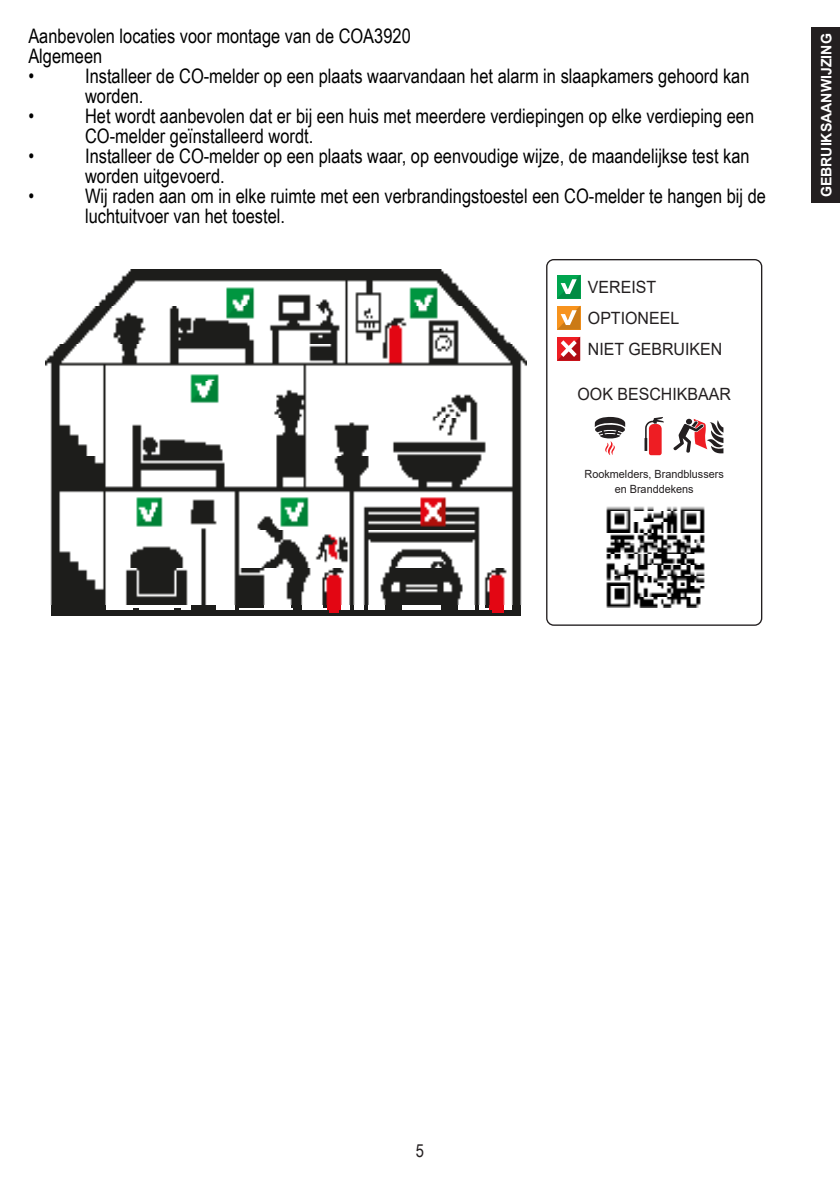
<style>
.page{position:relative;width:840px;height:1191px;background:#fff}
.page>*{position:absolute;margin:0;border:0;box-sizing:border-box;transform-origin:0 0}
.t1{font:20px/20px "Arial Narrow";color:#000}
.t2{font:18px "Arial Narrow";color:#231f20}
.t3{font:17px/31px "Arial";color:#231f20;scale:.94 1}
.t4{font:700 14.4px "Arial";color:#fff}
.t5{font:11.2px/14px "Arial";color:#231f20;text-align:center;scale:.96 1}
</style>
<div class="page">
<div style="left:811px;top:28px;width:28px;height:175px;background:#231f20"></div>
<img style="left:45px;top:269px;width:481px;height:346px">
<div style="left:545px;top:259px;width:216px;height:367px;border:1px solid #231f20;border-radius:7px"></div>
<svg style="left:557px;top:275px;width:23px;height:23px"></svg>
<svg style="left:557px;top:306px;width:23px;height:23px"></svg>
<svg style="left:557px;top:337px;width:23px;height:23px"></svg>
<img style="left:606px;top:506px;width:99px;height:102px">
<svg style="left:673px;top:419px;width:50px;height:34px"></svg>
<svg style="left:644px;top:417px;width:19px;height:38px"></svg>
<svg style="left:594px;top:417px;width:31px;height:38px"></svg>
<p class="t1" style="left:28px;top:28px;width:383px">Aanbevolen locaties voor montage van de COA3920<br>Algemeen<br>•</p>
<p class="t1" style="left:85px;top:68px;width:665px">Installeer de CO-melder op een plaats waarvandaan het alarm in slaapkamers gehoord kan worden.</p>
<p class="t1" style="left:28px;top:108px;width:7px">•</p>
<p class="t1" style="left:85px;top:108px;width:670px">Het wordt aanbevolen dat er bij een huis met meerdere verdiepingen op elke verdieping een<br>CO-melder geïnstalleerd wordt.</p>
<p class="t1" style="left:28px;top:148px;width:7px">•</p>
<p class="t1" style="left:85px;top:148px;width:665px">Installeer de CO-melder op een plaats waar, op eenvoudige wijze, de maandelijkse test kan worden uitgevoerd.</p>
<p class="t1" style="left:28px;top:188px;width:7px">•</p>
<p class="t1" style="left:85px;top:188px;width:682px">Wij raden aan om in elke ruimte met een verbrandingstoestel een CO-melder te hangen bij de luchtuitvoer van het toestel.</p>
<p class="t3" style="left:587px;top:273px;width:144px">VEREIST<br>OPTIONEEL<br>NIET GEBRUIKEN</p>
<p class="t3" style="left:577px;top:380px;width:165px">OOK BESCHIKBAAR</p>
<p class="t5" style="left:584px;top:468px;width:147px">Rookmelders, Brandblussers en Branddekens</p>
<p class="t4" style="left:820px;top:197px;width:165px;rotate:-90deg">GEBRUIKSAANWIJZING</p>
<p class="t2" style="left:415px;top:1144px;width:10px">5</p>
</div>
